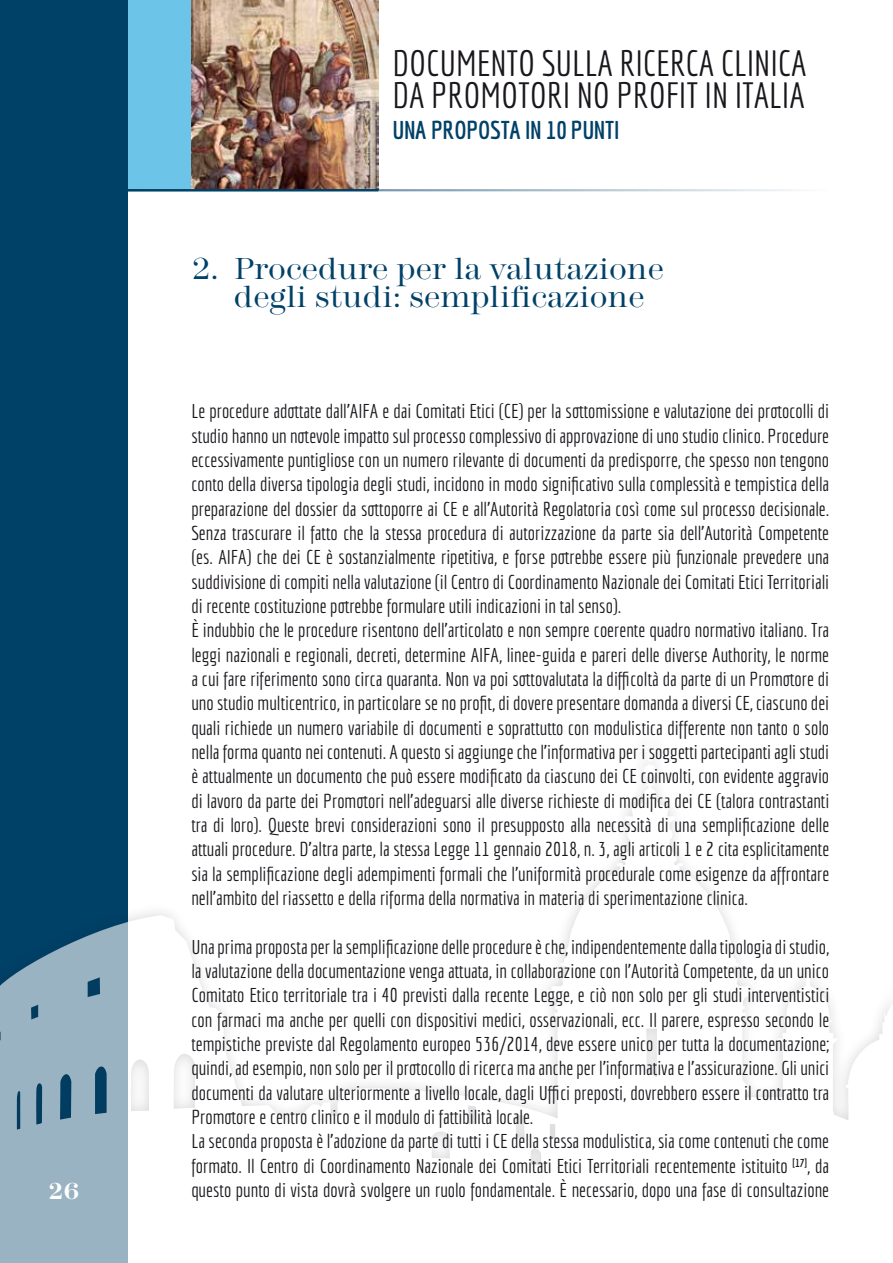
<style>
.page{position:relative;width:893px;height:1263px;background:#fff}
.page>*{position:absolute;margin:0;border:0;box-sizing:border-box;transform-origin:0 0}
.t1{font:35.7px/31.5px "Economica";letter-spacing:-.005em;color:#1a171c}
.t2{font:300 31.5px/28.5px "Modern Two Sixtn ITC";color:#004168}
.t3{font:700 25.05px "Economica";letter-spacing:-.005em;color:#004168}
.t4{font:700 24px "Modern Two Sixtn ITC";color:#fff}
.t5{font:19.5px/24.3px "Economica";color:#1a171c}
</style>
<div class="page">
<div style="left:128px;top:0;width:63px;height:189px;background:#6cc4e9"></div>
<img style="left:191px;top:0;width:187px;height:189px">
<hr style="left:0;top:189px;width:829px;height:2px;background:#004168">
<div style="left:0;top:0;width:128px;height:1263px;background:#004168"></div>
<svg style="left:0;top:760px;width:893px;height:503px"></svg>
<p class="t4" style="left:48px;top:1178px;width:32px">26</p>
<h1 class="t1" style="left:393px;top:48px;width:415px">DOCUMENTO SULLA RICERCA CLINICA<br>DA PROMOTORI NO PROFIT IN ITALIA</h1>
<p class="t3" style="left:393px;top:115px;width:228px">UNA PROPOSTA IN 10 PUNTI</p>
<h2 class="t2" style="left:234px;top:254px;width:432px;text-indent:-43px">2. Procedure per la valutazione degli studi: semplificazione</h2>
<p class="t5" style="left:191px;top:399px;width:639px">Le procedure adottate dall’AIFA e dai Comitati Etici (CE) per la sottomissione e valutazione dei protocolli di studio hanno un notevole impatto sul processo complessivo di approvazione di uno studio clinico. Procedure eccessivamente puntigliose con un numero rilevante di documenti da predisporre, che spesso non tengono conto della diversa tipologia degli studi, incidono in modo significativo sulla complessità e tempistica della preparazione del dossier da sottoporre ai CE e all’Autorità Regolatoria così come sul processo decisionale.<br>Senza trascurare il fatto che la stessa procedura di autorizzazione da parte sia dell’Autorità Competente (es. AIFA) che dei CE è sostanzialmente ripetitiva, e forse potrebbe essere più funzionale prevedere una suddivisione di compiti nella valutazione (il Centro di Coordinamento Nazionale dei Comitati Etici Territoriali di recente costituzione potrebbe formulare utili indicazioni in tal senso).<br>È indubbio che le procedure risentono dell’articolato e non sempre coerente quadro normativo italiano. Tra leggi nazionali e regionali, decreti, determine AIFA, linee-guida e pareri delle diverse Authority, le norme a cui fare riferimento sono circa quaranta. Non va poi sottovalutata la difficoltà da parte di un Promotore di uno studio multicentrico, in particolare se no profit, di dovere presentare domanda a diversi CE, ciascuno dei quali richiede un numero variabile di documenti e soprattutto con modulistica differente non tanto o solo nella forma quanto nei contenuti. A questo si aggiunge che l’informativa per i soggetti partecipanti agli studi è attualmente un documento che può essere modificato da ciascuno dei CE coinvolti, con evidente aggravio di lavoro da parte dei Promotori nell’adeguarsi alle diverse richieste di modifica dei CE (talora contrastanti tra di loro). Queste brevi considerazioni sono il presupposto alla necessità di una semplificazione delle attuali procedure. D’altra parte, la stessa Legge 11 gennaio 2018, n. 3, agli articoli 1 e 2 cita esplicitamente sia la semplificazione degli adempimenti formali che l’uniformità procedurale come esigenze da affrontare nell’ambito del riassetto e della riforma della normativa in materia di sperimentazione clinica.</p>
<p class="t5" style="left:191px;top:934px;width:639px">Una prima proposta per la semplificazione delle procedure è che, indipendentemente dalla tipologia di studio, la valutazione della documentazione venga attuata, in collaborazione con l’Autorità Competente, da un unico Comitato Etico territoriale tra i 40 previsti dalla recente Legge, e ciò non solo per gli studi interventistici con farmaci ma anche per quelli con dispositivi medici, osservazionali, ecc. Il parere, espresso secondo le tempistiche previste dal Regolamento europeo 536/2014, deve essere unico per tutta la documentazione; quindi, ad esempio, non solo per il protocollo di ricerca ma anche per l’informativa e l’assicurazione. Gli unici documenti da valutare ulteriormente a livello locale, dagli Uffici preposti, dovrebbero essere il contratto tra Promotore e centro clinico e il modulo di fattibilità locale.<br>La seconda proposta è l’adozione da parte di tutti i CE della stessa modulistica, sia come contenuti che come formato. Il Centro di Coordinamento Nazionale dei Comitati Etici Territoriali recentemente istituito <sup>[17]</sup>, da questo punto di vista dovrà svolgere un ruolo fondamentale. È necessario, dopo una fase di consultazione</p>
</div>
